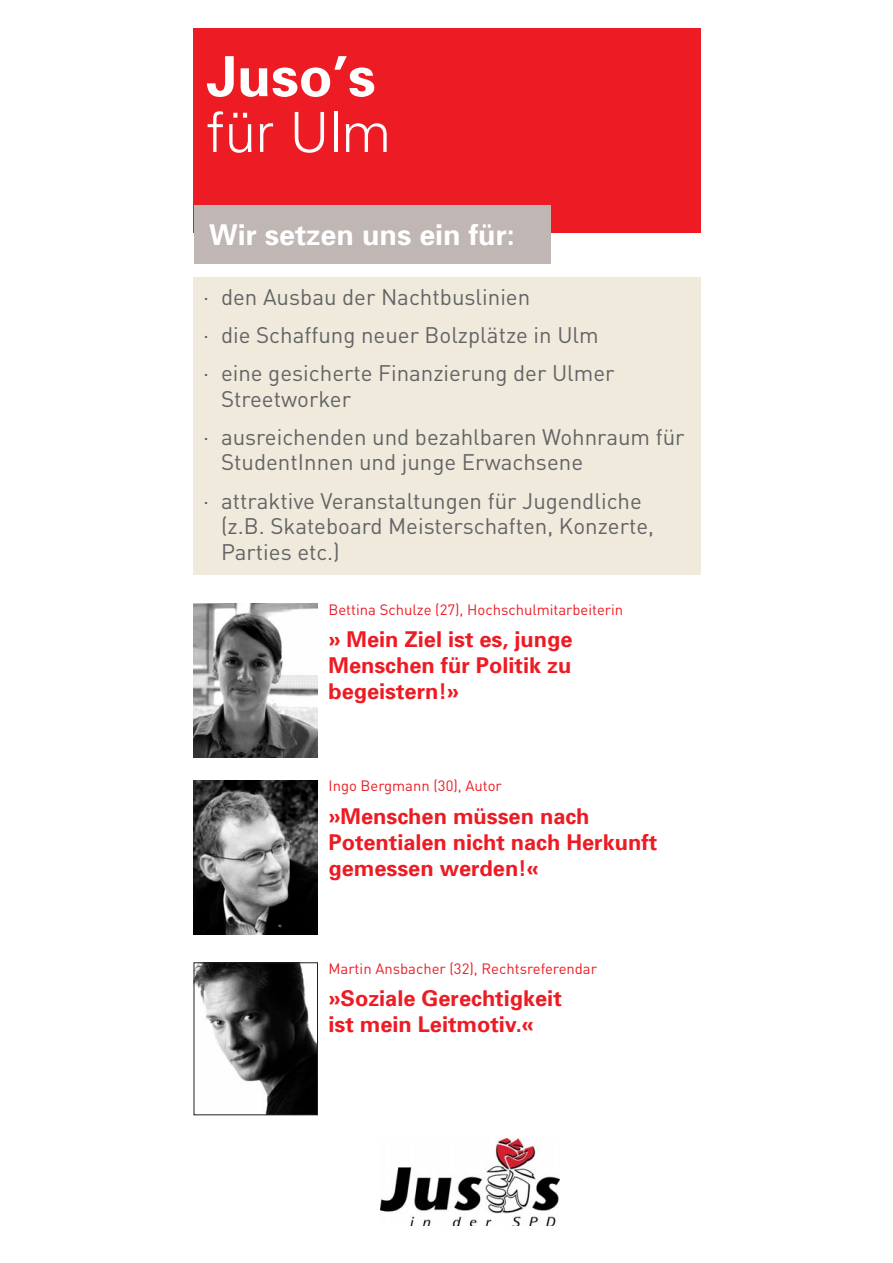
<style>
.page{position:relative;width:893px;height:1263px;background:#fff}
.page>*{position:absolute;margin:0;border:0;box-sizing:border-box;transform-origin:0 0}
.t1{font:700 55.5px "Univers";color:#fff}
.t2{font:300 55.5px "Univers";color:#fff}
.t3{font:700 28.65px "Univers";color:#fff}
.t4{font:22.2px/38.1px "DINOT";color:#636466}
.t5{font:700 21.75px/26.1px "Univers";color:#ed1c24}
.t6{font:14.85px "DINOT";color:#ed1c24}
</style>
<div class="page">
<div style="left:194px;top:278px;width:507px;height:297px;background:#efeadc"></div>
<div style="left:194px;top:28px;width:507px;height:204px;background:#ed1c24"></div>
<img style="left:194px;top:603px;width:124px;height:155px">
<img style="left:194px;top:780px;width:124px;height:154px">
<img style="left:196px;top:965px;width:120px;height:148px">
<div style="left:194px;top:963px;width:124px;height:152px;border:1px solid #231f20"></div>
<div style="left:194px;top:206px;width:357px;height:58px;background:#c0b6b3"></div>
<img style="left:380px;top:1138px;width:179px;height:88px">
<h1 class="t1" style="left:206px;top:56px;width:171px">Juso’s</h1>
<h1 class="t2" style="left:206px;top:112px;width:186px">für Ulm</h1>
<p class="t3" style="left:209px;top:224px;width:307px">Wir setzen uns ein für:</p>
<p class="t4" style="left:203px;top:282px;width:413px">· den Ausbau der Nachtbuslinien<br>· die Schaffung neuer Bolzplätze in Ulm<br>· eine gesicherte Finanzierung der Ulmer</p>
<p class="t4" style="left:203px;top:383px;width:483px;text-indent:18px">Streetworker<br>· ausreichenden und bezahlbaren Wohnraum für</p>
<p class="t4" style="left:203px;top:447px;width:440px;text-indent:18px">StudentInnen und junge Erwachsene<br>· attraktive Veranstaltungen für Jugendliche</p>
<p class="t4" style="left:221px;top:517px;width:434px;line-height:25.8px">(z.B. Skateboard Meisterschaften, Konzerte,<br>Parties etc.)</p>
<p class="t6" style="left:328px;top:604px;width:296px">Bettina Schulze (27), Hochschulmitarbeiterin</p>
<p class="t5" style="left:328px;top:628px;width:246px;text-align:justify">» Mein Ziel ist es, junge Menschen für Politik zu begeistern!»</p>
<p class="t6" style="left:328px;top:781px;width:175px">Ingo Bergmann (30), Autor</p>
<p class="t5" style="left:328px;top:805px;width:330px">»Menschen müssen nach<br>Potentialen nicht nach Herkunft gemessen werden!«</p>
<p class="t6" style="left:328px;top:963px;width:270px">Martin Ansbacher (32), Rechtsreferendar</p>
<p class="t5" style="left:328px;top:988px;width:235px">»Soziale Gerechtigkeit ist mein Leitmotiv.«</p>
</div>
